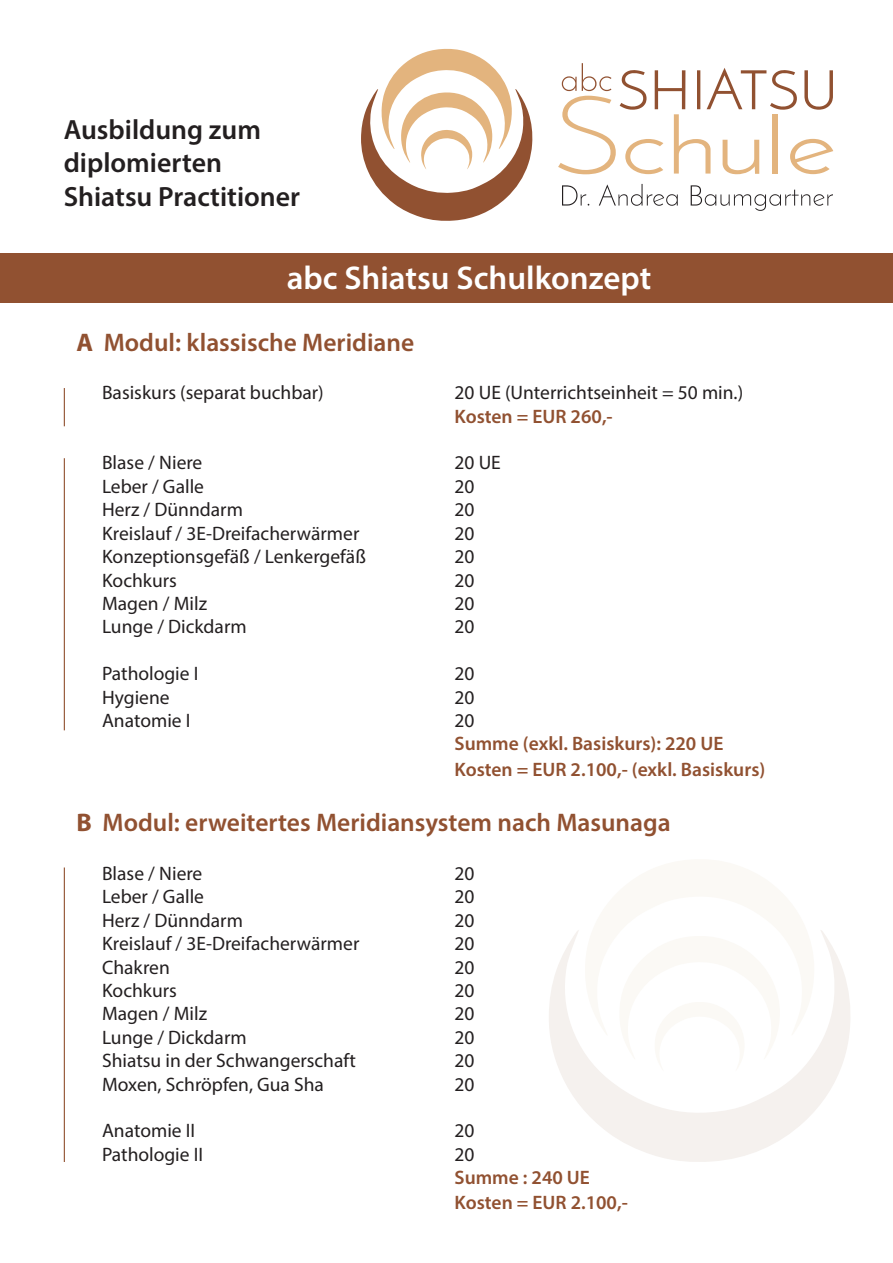
<style>
.page{position:relative;width:893px;height:1263px;background:#fff}
.page>*{position:absolute;margin:0;border:0;box-sizing:border-box;transform-origin:0 0}
.t1{font:600 33px "Myriad Pro";color:#fff}
.t2{font:600 27.9px/33.5px "Myriad Pro";color:#231f20}
.t3{font:600 25.5px "Myriad Pro";color:#915131}
.t4{font:19.5px "Myriad Pro";color:#231f20}
.t5{font:600 19.5px/25.2px "Myriad Pro";color:#915131}
.s1{font-weight:700}
</style>
<div class="page">
<svg style="left:549px;top:930px;width:301px;height:232px"></svg>
<svg style="left:584px;top:930px;width:230px;height:141px"></svg>
<div style="left:0;top:253px;width:893px;height:50px;background:#915131"></div>
<svg style="left:558px;top:63px;width:275px;height:111px"></svg>
<svg style="left:562px;top:185px;width:27px;height:21px"></svg>
<svg style="left:599px;top:184px;width:79px;height:22px"></svg>
<svg style="left:691px;top:185px;width:142px;height:26px"></svg>
<svg style="left:361px;top:48px;width:172px;height:173px"></svg>
<hr style="left:64px;top:388px;width:1px;height:38px;background:#915131">
<hr style="left:64px;top:458px;width:1px;height:272px;background:#915131">
<hr style="left:64px;top:867px;width:1px;height:295px;background:#915131">
<h2 class="t2" style="left:64px;top:112px;width:238px">Ausbildung zum diplomierten<br>Shiatsu Practitioner</h2>
<h1 class="t1" style="left:287px;top:257px;width:366px">abc Shiatsu Schulkonzept</h1>
<h3 class="t3" style="left:77px;top:326px;width:339px"><span class="s1">A</span> Modul: klassische Meridiane</h3>
<p class="t4" style="left:102px;top:381px;width:223px">Basiskurs (separat buchbar)</p>
<p class="t4" style="left:455px;top:381px;width:290px">20 UE (Unterrichtseinheit = 50 min.)</p>
<p class="t5" style="left:455px;top:403px;width:160px">Kosten = EUR 260,-</p>
<p class="t4" style="left:102px;top:451px;width:102px">Blase / Niere</p>
<p class="t4" style="left:455px;top:451px;width:48px">20 UE</p>
<p class="t4" style="left:102px;top:474px;width:104px">Leber / Galle</p>
<p class="t4" style="left:455px;top:474px;width:22px">20</p>
<p class="t4" style="left:102px;top:498px;width:142px">Herz / Dünndarm</p>
<p class="t4" style="left:455px;top:498px;width:22px">20</p>
<p class="t4" style="left:102px;top:521px;width:259px">Kreislauf / 3E-Dreifacherwärmer</p>
<p class="t4" style="left:455px;top:521px;width:22px">20</p>
<p class="t4" style="left:102px;top:544px;width:265px">Konzeptionsgefäß / Lenkergefäß</p>
<p class="t4" style="left:455px;top:544px;width:22px">20</p>
<p class="t4" style="left:102px;top:568px;width:76px">Kochkurs</p>
<p class="t4" style="left:455px;top:568px;width:22px">20</p>
<p class="t4" style="left:102px;top:591px;width:107px">Magen / Milz</p>
<p class="t4" style="left:455px;top:591px;width:22px">20</p>
<p class="t4" style="left:102px;top:615px;width:146px">Lunge / Dickdarm</p>
<p class="t4" style="left:455px;top:615px;width:22px">20</p>
<p class="t4" style="left:102px;top:661px;width:98px">Pathologie I</p>
<p class="t4" style="left:455px;top:661px;width:22px">20</p>
<p class="t4" style="left:102px;top:685px;width:69px">Hygiene</p>
<p class="t4" style="left:455px;top:685px;width:22px">20</p>
<p class="t4" style="left:102px;top:708px;width:90px">Anatomie I</p>
<p class="t4" style="left:455px;top:708px;width:22px">20</p>
<p class="t5" style="left:455px;top:731px;width:312px">Summe (exkl. Basiskurs): 220 UE<br>Kosten = EUR 2.100,- (exkl. Basiskurs)</p>
<h3 class="t3" style="left:77px;top:806px;width:596px"><span class="s1">B</span> Modul: erweitertes Meridiansystem nach Masunaga</h3>
<p class="t4" style="left:102px;top:861px;width:102px">Blase / Niere</p>
<p class="t4" style="left:455px;top:861px;width:22px">20</p>
<p class="t4" style="left:102px;top:885px;width:104px">Leber / Galle</p>
<p class="t4" style="left:455px;top:885px;width:22px">20</p>
<p class="t4" style="left:102px;top:908px;width:142px">Herz / Dünndarm</p>
<p class="t4" style="left:455px;top:908px;width:22px">20</p>
<p class="t4" style="left:102px;top:931px;width:259px">Kreislauf / 3E-Dreifacherwärmer</p>
<p class="t4" style="left:455px;top:931px;width:22px">20</p>
<p class="t4" style="left:102px;top:955px;width:69px">Chakren</p>
<p class="t4" style="left:455px;top:955px;width:22px">20</p>
<p class="t4" style="left:102px;top:978px;width:76px">Kochkurs</p>
<p class="t4" style="left:455px;top:978px;width:22px">20</p>
<p class="t4" style="left:102px;top:1002px;width:107px">Magen / Milz</p>
<p class="t4" style="left:455px;top:1002px;width:22px">20</p>
<p class="t4" style="left:102px;top:1025px;width:146px">Lunge / Dickdarm</p>
<p class="t4" style="left:455px;top:1025px;width:22px">20</p>
<p class="t4" style="left:102px;top:1048px;width:255px">Shiatsu in der Schwangerschaft</p>
<p class="t4" style="left:455px;top:1048px;width:22px">20</p>
<p class="t4" style="left:102px;top:1072px;width:223px">Moxen, Schröpfen, Gua Sha</p>
<p class="t4" style="left:455px;top:1072px;width:22px">20</p>
<p class="t4" style="left:102px;top:1119px;width:95px">Anatomie II</p>
<p class="t4" style="left:455px;top:1119px;width:22px">20</p>
<p class="t4" style="left:102px;top:1142px;width:103px">Pathologie II</p>
<p class="t4" style="left:455px;top:1142px;width:22px">20</p>
<p class="t5" style="left:455px;top:1164px;width:175px">Summe : 240 UE<br>Kosten = EUR 2.100,-</p>
</div>
